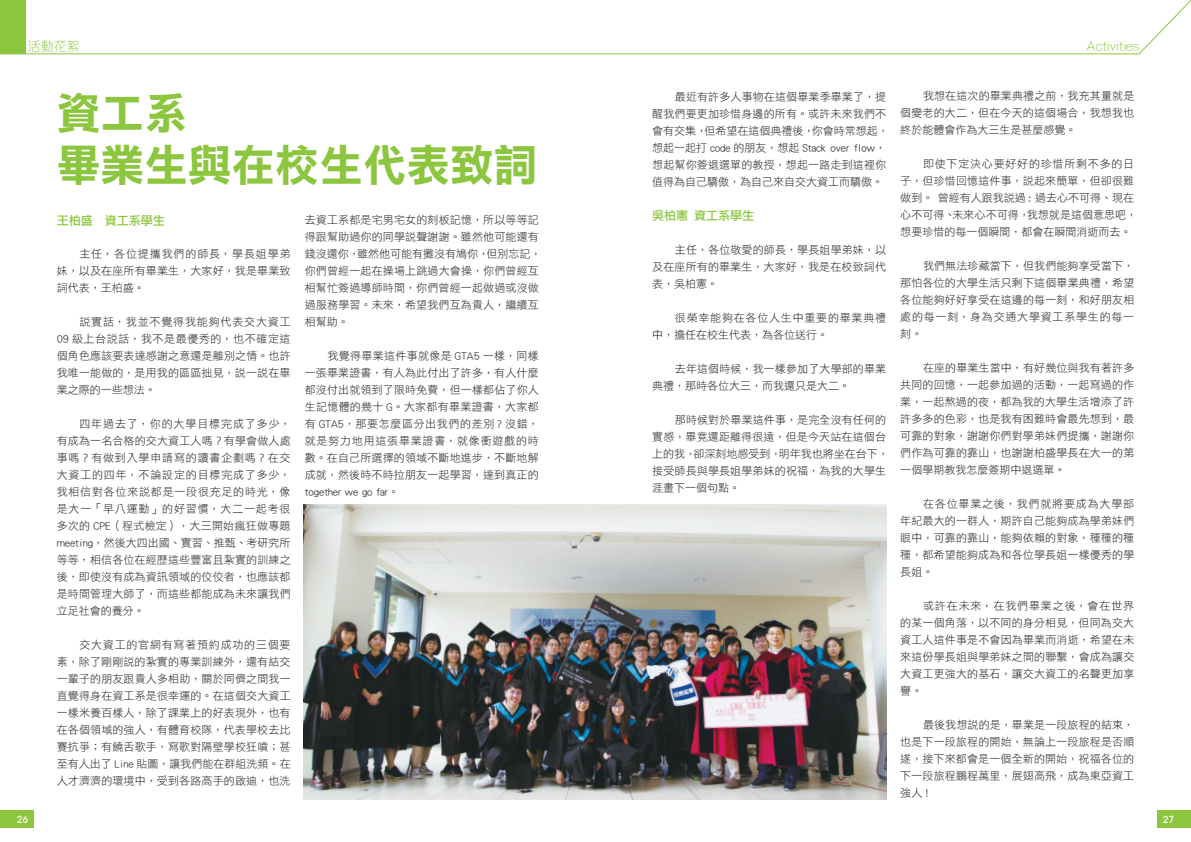
<style>
.page{position:relative;width:1191px;height:842px;background:#fff}
.page>*{position:absolute;margin:0;border:0;box-sizing:border-box;transform-origin:0 0}
.t1{font:43.7px/52.4px "DF Li Hei Bd HK BF";color:#8bc63e}
.t2{font:300 13px "M Elle HK";color:#8bc63e}
.t3{font:12px "DF Li Hei Md WIN BF";color:#8bc63e}
.t4{font:11px/17px "DF Li Hei W3 WINP BF";letter-spacing:.015em;color:#231f20;text-align:justify}
.t5{font:11px/17px "DF Li Hei W3 WINP BF";letter-spacing:.07em;color:#231f20}
.t6{font:500 10px "Avant Garde IT Cby BT";color:#fff}
</style>
<div class="page">
<svg style="left:0;top:0;width:1191px;height:54px"></svg>
<div style="left:0;top:811px;width:34px;height:17px;background:#8bc63e"></div>
<div style="left:1157px;top:811px;width:34px;height:17px;background:#8bc63e"></div>
<img style="left:304px;top:505px;width:582px;height:294px">
<p class="t2" style="left:28px;top:36px;width:53px">活動花絮</p>
<p class="t2" style="left:1086px;top:36px;width:54px">Activities</p>
<h1 class="t1" style="left:57px;top:88px;width:482px">資工系<br>畢業生與在校生代表致詞</h1>
<p class="t3" style="left:57px;top:214px;width:109px">王柏盛　資工系學生</p>
<p class="t4" style="left:57px;top:245px;width:235px;text-indent:23px">主任，各位提攜我們的師長，學長姐學弟妹，以及在座所有畢業生，大家好，我是畢業致詞代表，王柏盛。</p>
<p class="t4" style="left:57px;top:313px;width:235px;text-indent:23px">說實話，我並不覺得我能夠代表交大資工09 級上台說話，我不是最優秀的，也不確定這個角色應該要表達感謝之意還是離別之情。也許我唯一能做的，是用我的區區拙見，說一說在畢業之際的一些想法。</p>
<p class="t4" style="left:57px;top:415px;width:235px;text-indent:23px">四年過去了，你的大學目標完成了多少，有成為一名合格的交大資工人嗎？有學會做人處事嗎？有做到入學申請寫的讀書企劃嗎？在交大資工的四年，不論設定的目標完成了多少，我相信對各位來說都是一段很充足的時光，像是大一「早八運動」的好習慣，大二一起考很多次的 CPE（程式檢定），大三開始瘋狂做專題meeting，然後大四出國、實習、推甄、考研究所等等，相信各位在經歷這些豐富且紮實的訓練之後，即使沒有成為資訊領域的佼佼者，也應該都是時間管理大師了，而這些都能成為未來讓我們立足社會的養分。</p>
<p class="t4" style="left:57px;top:636px;width:235px;text-indent:23px">交大資工的官網有寫著預約成功的三個要素，除了剛剛說的紮實的專業訓練外，還有結交一輩子的朋友跟貴人多相助，關於同儕之間我一直覺得身在資工系是很幸運的。在這個交大資工一樣米養百樣人，除了課業上的好表現外，也有在各個領域的強人，有體育校隊，代表學校去比賽抗爭；有饒舌歌手，寫歌對隔壁學校狂噴；甚至有人出了 Line 貼圖，讓我們能在群組洗頻。在人才濟濟的環境中，受到各路高手的啟迪，也洗</p>
<p class="t4" style="left:305px;top:211px;width:238px;text-align:left">去資工系都是宅男宅女的刻板記憶，所以等等記得跟幫助過你的同學說聲謝謝。雖然他可能還有錢沒還你，雖然他可能有攤沒有鳩你，但別忘記，你們曾經一起在操場上跳過大會操，你們曾經互相幫忙簽過導師時間，你們曾經一起做過或沒做過服務學習。未來，希望我們互為貴人，繼續互相幫助。</p>
<p class="t4" style="left:305px;top:347px;width:235px;text-indent:23px">我覺得畢業這件事就像是 GTA5 一樣，同樣一張畢業證書，有人為此付出了許多，有人什麼都沒付出就領到了限時免費，但一樣都佔了你人生記憶體的幾十 G。大家都有畢業證書，大家都有 GTA5，那要怎麼區分出我們的差別 ? 沒錯，就是努力地用這張畢業證書，就像衝遊戲的時數。在自己所選擇的領域不斷地進步，不斷地解成就，然後時不時拉朋友一起學習，達到真正的together we go far。</p>
<p class="t4" style="left:652px;top:88px;width:238px;text-align:left;text-indent:23px">最近有許多人事物在這個畢業季畢業了，提醒我們要更加珍惜身邊的所有。或許未來我們不會有交集，但希望在這個典禮後，你會時常想起，想起一起打 code 的朋友，想起 Stack over flow，想起幫你簽退選單的教授，想起一路走到這裡你值得為自己驕傲，為自己來自交大資工而驕傲。</p>
<p class="t3" style="left:652px;top:210px;width:103px">吳柏憲 資工系學生</p>
<p class="t4" style="left:652px;top:241px;width:235px;text-indent:23px">主任，各位敬愛的師長，學長姐學弟妹，以及在座所有的畢業生，大家好，我是在校致詞代表，吳柏憲。</p>
<p class="t5" style="left:652px;top:309px;width:235px;text-indent:23px">很榮幸能夠在各位人生中重要的畢業典禮中，擔任在校生代表，為各位送行。</p>
<p class="t4" style="left:652px;top:360px;width:235px;text-indent:23px">去年這個時候，我一樣參加了大學部的畢業典禮，那時各位大三，而我還只是大二。</p>
<p class="t4" style="left:652px;top:411px;width:238px;text-align:left;text-indent:23px">那時候對於畢業這件事，是完全沒有任何的實感，畢竟還距離得很遠，但是今天站在這個台上的我，卻深刻地感受到，明年我也將坐在台下，接受師長與學長姐學弟妹的祝福，為我的大學生涯畫下一個句點。</p>
<p class="t4" style="left:900px;top:88px;width:235px;text-indent:23px">我想在這次的畢業典禮之前，我充其量就是個變老的大二，但在今天的這個場合，我想我也終於能體會作為大三生是甚麼感覺。</p>
<p class="t4" style="left:900px;top:156px;width:238px;text-align:left;text-indent:23px">即使下定決心要好好的珍惜所剩不多的日子，但珍惜回憶這件事，說起來簡單，但卻很難做到。 曾經有人跟我說過 : 過去心不可得、現在心不可得、未來心不可得，我想就是這個意思吧，想要珍惜的每一個瞬間，都會在瞬間消逝而去。</p>
<p class="t4" style="left:900px;top:258px;width:235px;text-indent:23px">我們無法珍藏當下，但我們能夠享受當下，那怕各位的大學生活只剩下這個畢業典禮，希望各位能夠好好享受在這邊的每一刻，和好朋友相處的每一刻，身為交通大學資工系學生的每一刻。</p>
<p class="t4" style="left:900px;top:360px;width:235px;text-indent:23px">在座的畢業生當中，有好幾位與我有著許多共同的回憶，一起參加過的活動，一起寫過的作業，一起熬過的夜，都為我的大學生活增添了許許多多的色彩，也是我有困難時會最先想到，最可靠的對象，謝謝你們對學弟妹們提攜，謝謝你們作為可靠的靠山，也謝謝柏盛學長在大一的第一個學期教我怎麼簽期中退選單。</p>
<p class="t4" style="left:900px;top:496px;width:235px;text-indent:23px">在各位畢業之後，我們就將要成為大學部年紀最大的一群人，期許自己能夠成為學弟妹們眼中，可靠的靠山，能夠依賴的對象，種種的種種，都希望能夠成為和各位學長姐一樣優秀的學長姐。</p>
<p class="t4" style="left:900px;top:598px;width:235px;text-indent:23px">或許在未來，在我們畢業之後，會在世界的某一個角落，以不同的身分相見，但同為交大資工人這件事是不會因為畢業而消逝，希望在未來這份學長姐與學弟妹之間的聯繫，會成為讓交大資工更強大的基石，讓交大資工的名聲更加享譽。</p>
<p class="t4" style="left:900px;top:717px;width:235px;text-indent:23px">最後我想說的是，畢業是一段旅程的結束，也是下一段旅程的開始，無論上一段旅程是否順遂，接下來都會是一個全新的開始，祝福各位的下一段旅程鵬程萬里，展翅高飛，成為東亞資工強人 !</p>
<p class="t6" style="left:17px;top:813px;width:13px">26</p>
<p class="t6" style="left:1162px;top:813px;width:13px">27</p>
</div>
